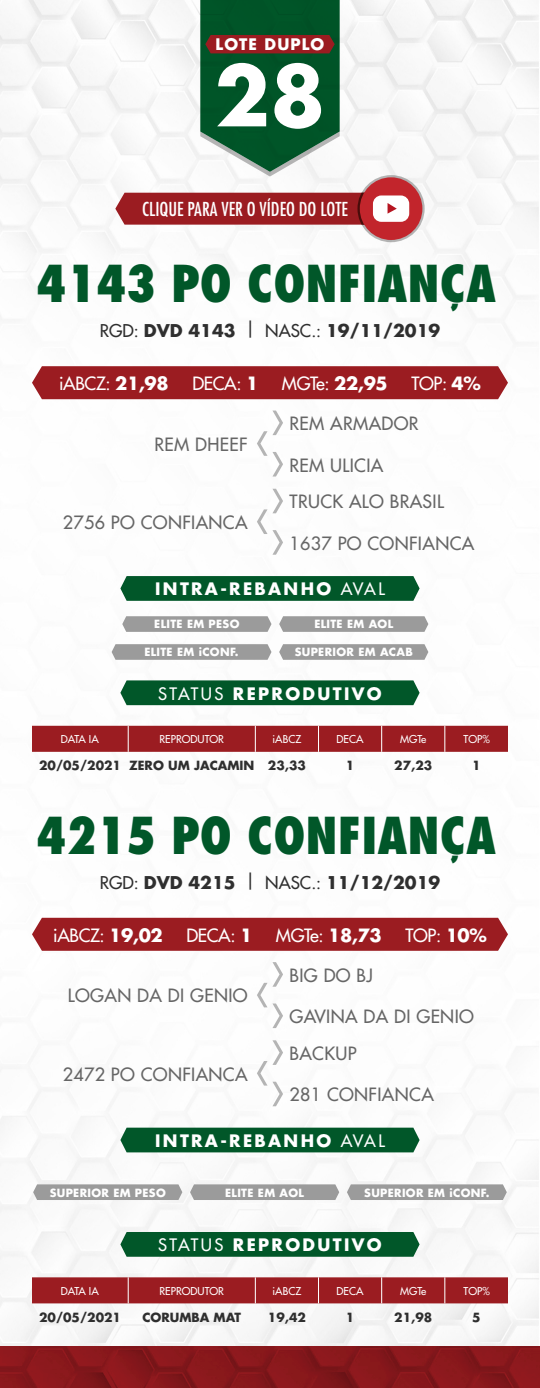
<style>
.page{position:relative;width:540px;height:1388px;background:#fff}
.page>*{position:absolute;margin:0;border:0;box-sizing:border-box;transform-origin:0 0}
.t1{font:700 80.95px "Futura Std";color:#fff}
.t2{font:800 condensed 49.45px "Futura Std";color:#015729}
.t3{font:condensed 18.7px "Futura Std";color:#fff}
.t4{font:500 17.85px "Futura Std";letter-spacing:.02em;color:#666}
.t5{font:500 17.85px "Futura Std";letter-spacing:-.02em;color:#fff}
.t6{font:700 17.15px "Futura Std";color:#2f2f2f}
.t7{font:700 16.75px "Futura Std";letter-spacing:.14em;color:#fff}
.t8{font:700 15.5px "Futura Std";letter-spacing:.07em;color:#fff}
.t9{font:700 12.3px "Futura Std";color:#2f2f2f}
.t10{font:700 11px "Futura Std";letter-spacing:.03em;color:#fff}
.t11{font:500 10.6px "Futura Std";color:#fff}
.s1{font-weight:500}
.s2{font-weight:700}
</style>
<div class="page">
<img style="left:0;top:0;width:539px;height:1346px">
<div style="left:120px;top:680px;width:300px;height:25px;background:#015729"></div>
<svg style="left:120px;top:576px;width:300px;height:25px;background:#095c2f"></svg>
<div style="left:32px;top:366px;width:476px;height:33px;background:#9b1c21"></div>
<svg style="left:200px;top:0;width:140px;height:176px;background:#2f6442"></svg>
<svg style="left:358px;top:175px;width:67px;height:67px"></svg>
<div style="left:360px;top:177px;width:62px;height:63px;background:#c2252c;border-radius:50%"></div>
<svg style="left:115px;top:193px;width:306px;height:32px;background:#a9363b"></svg>
<svg style="left:257px;top:410px;width:26px;height:66px"></svg>
<svg style="left:257px;top:488px;width:26px;height:66px"></svg>
<svg style="left:122px;top:616px;width:149px;height:16px;background:#9f9f9f"></svg>
<svg style="left:279px;top:616px;width:149px;height:16px;background:#9f9f9f"></svg>
<svg style="left:279px;top:644px;width:149px;height:15px;background:#9e9e9e"></svg>
<svg style="left:112px;top:644px;width:159px;height:15px;background:#9d9d9d"></svg>
<div style="left:120px;top:1231px;width:300px;height:25px;background:#015729"></div>
<div style="left:120px;top:1127px;width:300px;height:25px;background:#015729"></div>
<div style="left:32px;top:917px;width:476px;height:33px;background:#9b1c21"></div>
<svg style="left:257px;top:962px;width:26px;height:66px"></svg>
<svg style="left:257px;top:1040px;width:26px;height:66px"></svg>
<img style="left:0;top:1346px;width:540px;height:41px">
<svg style="left:33px;top:1184px;width:149px;height:15px;background:#9f9f9f"></svg>
<svg style="left:190px;top:1184px;width:149px;height:15px;background:#9f9f9f"></svg>
<svg style="left:347px;top:1184px;width:160px;height:15px;background:#9f9f9f"></svg>
<div style="left:32px;top:725px;width:476px;height:26px;background:#9b1c21"></div>
<div style="left:32px;top:1277px;width:476px;height:26px;background:#9b1c21"></div>
<p class="t8" style="left:216px;top:34px;width:110px">LOTE DUPLO</p>
<h1 class="t1" style="left:214px;top:42px;width:113px">28</h1>
<p class="t3" style="left:142px;top:198px;width:207px">CLIQUE PARA VER O VÍDEO DO LOTE</p>
<h2 class="t2" style="left:37px;top:253px;width:461px">4143 PO CONFIANÇA</h2>
<p class="t6" style="left:100px;top:319px;width:342px"><span class="s1">RGD:</span> DVD 4143 <sup>|</sup> <span class="s1">NASC.:</span> 19/11/2019</p>
<p class="t5" style="left:59px;top:372px;width:111px">iABCZ: <span class="s2">21,98</span></p>
<p class="t5" style="left:192px;top:372px;width:67px">DECA: <span class="s2">1</span></p>
<p class="t5" style="left:282px;top:372px;width:107px">MGTe: <span class="s2">22,95</span></p>
<p class="t5" style="left:411px;top:372px;width:71px">TOP: <span class="s2">4%</span></p>
<p class="t4" style="left:155px;top:433px;width:95px">REM DHEEF</p>
<p class="t4" style="left:63px;top:511px;width:186px">2756 PO CONFIANCA</p>
<p class="t4" style="left:290px;top:412px;width:131px">REM ARMADOR</p>
<p class="t4" style="left:290px;top:454px;width:95px">REM ULICIA</p>
<p class="t4" style="left:290px;top:490px;width:156px">TRUCK ALO BRASIL</p>
<p class="t4" style="left:290px;top:532px;width:186px">1637 PO CONFIANCA</p>
<p class="t7" style="left:155px;top:578px;width:231px">INTRA-REBANHO <span class="s1">AVAL</span></p>
<p class="t10" style="left:154px;top:617px;width:87px">ELITE EM PESO</p>
<p class="t10" style="left:314px;top:617px;width:80px">ELITE EM AOL</p>
<p class="t10" style="left:144px;top:645px;width:96px">ELITE EM iCONF.</p>
<p class="t10" style="left:295px;top:645px;width:120px">SUPERIOR EM ACAB</p>
<p class="t7" style="left:158px;top:682px;width:225px"><span class="s1">STATUS</span> REPRODUTIVO</p>
<p class="t11" style="left:61px;top:732px;width:39px">DATA IA</p>
<p class="t11" style="left:160px;top:732px;width:66px">REPRODUTOR</p>
<p class="t11" style="left:273px;top:732px;width:30px">iABCZ</p>
<p class="t11" style="left:337px;top:732px;width:28px">DECA</p>
<p class="t11" style="left:400px;top:732px;width:28px">MGTe</p>
<p class="t11" style="left:464px;top:732px;width:28px">TOP%</p>
<p class="t9" style="left:39px;top:757px;width:268px">20/05/2021 ZERO UM JACAMIN 23,33</p>
<p class="t9" style="left:346px;top:757px;width:10px">1</p>
<p class="t9" style="left:394px;top:757px;width:40px">27,23</p>
<p class="t9" style="left:472px;top:757px;width:10px">1</p>
<h2 class="t2" style="left:37px;top:804px;width:461px">4215 PO CONFIANÇA</h2>
<p class="t6" style="left:100px;top:870px;width:342px"><span class="s1">RGD:</span> DVD 4215 <sup>|</sup> <span class="s1">NASC.:</span> 11/12/2019</p>
<p class="t5" style="left:53px;top:923px;width:111px">iABCZ: <span class="s2">19,02</span></p>
<p class="t5" style="left:186px;top:923px;width:67px">DECA: <span class="s2">1</span></p>
<p class="t5" style="left:276px;top:923px;width:107px">MGTe: <span class="s2">18,73</span></p>
<p class="t5" style="left:405px;top:923px;width:83px">TOP: <span class="s2">10%</span></p>
<p class="t4" style="left:68px;top:984px;width:181px">LOGAN DA DI GENIO</p>
<p class="t4" style="left:63px;top:1062px;width:186px">2472 PO CONFIANCA</p>
<p class="t4" style="left:290px;top:964px;width:85px">BIG DO BJ</p>
<p class="t4" style="left:290px;top:1005px;width:186px">GAVINA DA DI GENIO</p>
<p class="t4" style="left:290px;top:1042px;width:69px">BACKUP</p>
<p class="t4" style="left:290px;top:1083px;width:146px">281 CONFIANCA</p>
<p class="t7" style="left:155px;top:1129px;width:231px">INTRA-REBANHO <span class="s1">AVAL</span></p>
<p class="t10" style="left:50px;top:1184px;width:118px">SUPERIOR EM PESO</p>
<p class="t10" style="left:225px;top:1184px;width:80px">ELITE EM AOL</p>
<p class="t10" style="left:364px;top:1184px;width:127px">SUPERIOR EM iCONF.</p>
<p class="t7" style="left:158px;top:1233px;width:225px"><span class="s1">STATUS</span> REPRODUTIVO</p>
<p class="t11" style="left:61px;top:1284px;width:39px">DATA IA</p>
<p class="t11" style="left:160px;top:1284px;width:66px">REPRODUTOR</p>
<p class="t11" style="left:273px;top:1284px;width:30px">iABCZ</p>
<p class="t11" style="left:337px;top:1284px;width:28px">DECA</p>
<p class="t11" style="left:400px;top:1284px;width:28px">MGTe</p>
<p class="t11" style="left:464px;top:1284px;width:28px">TOP%</p>
<p class="t9" style="left:39px;top:1308px;width:83px">20/05/2021</p>
<p class="t9" style="left:142px;top:1308px;width:100px">CORUMBA MAT</p>
<p class="t9" style="left:268px;top:1308px;width:40px">19,42</p>
<p class="t9" style="left:346px;top:1308px;width:10px">1</p>
<p class="t9" style="left:394px;top:1308px;width:40px">21,98</p>
<p class="t9" style="left:472px;top:1308px;width:10px">5</p>
</div>
